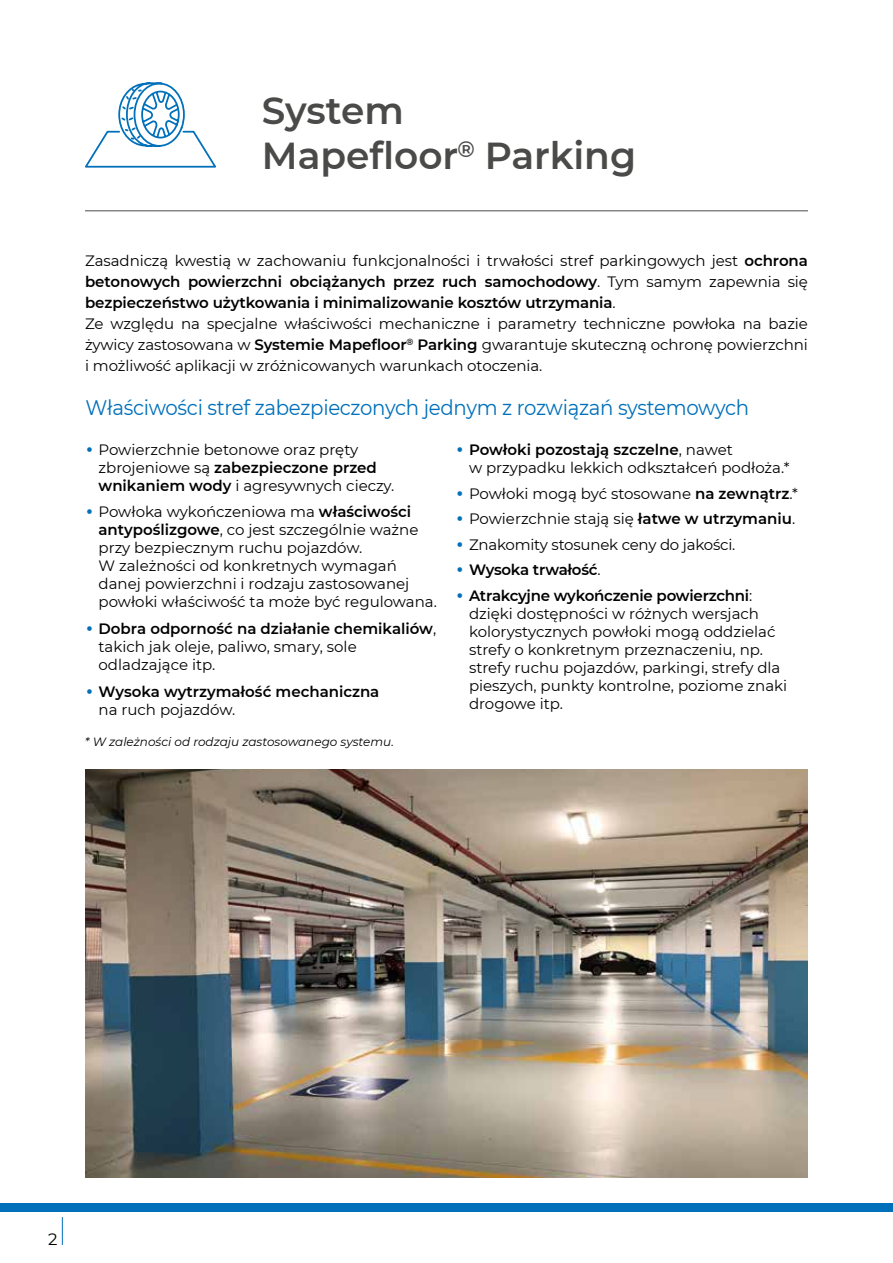
<style>
.page{position:relative;width:893px;height:1263px;background:#fff}
.page>*{position:absolute;margin:0;border:0;box-sizing:border-box;transform-origin:0 0}
.t1{font:600 37.5px/45px "Montserrat";color:#4a4a49}
.t2{font:21px "Montserrat";letter-spacing:-.015em;color:#0070ba;scale:.94 1}
.t3{font:16.5px "Montserrat";color:#000}
.t4{font:15px/18px "Montserrat";letter-spacing:-.005em;color:#000}
.t5{font:600 15px/18px "Montserrat";color:#000}
.t6{font:italic 12px "Montserrat";color:#000}
.s1{font-weight:600}
.s2{font-size:30px;color:#0070ba}
.s3{font-weight:400;font-size:30px;color:#0070ba}
.s4{font-weight:400}
</style>
<div class="page">
<div style="left:0;top:1204px;width:893px;height:8px;background:#0070ba"></div>
<svg style="left:62px;top:1217px;width:1px;height:28px"></svg>
<hr style="left:85px;top:210px;width:723px;height:1px;background:#4a4a49">
<img style="left:86px;top:770px;width:721px;height:408px">
<svg style="left:85px;top:82px;width:131px;height:86px"></svg>
<h1 class="t1" style="left:262px;top:87px;width:376px">System<br>Mapefloor<sup>®</sup> Parking</h1>
<p class="t4" style="left:85px;top:250px;width:724px;line-height:21px">Zasadniczą kwestią w zachowaniu funkcjonalności i trwałości stref parkingowych jest <span class="s1">ochrona betonowych powierzchni obciążanych przez ruch samochodowy</span>. Tym samym zapewnia się <span class="s1">bezpieczeństwo użytkowania i minimalizowanie kosztów utrzymania</span>.<br>Ze względu na specjalne właściwości mechaniczne i parametry techniczne powłoka na bazie żywicy zastosowana w <span class="s1">Systemie Mapefloor</span><sup>®</sup> <span class="s1">Parking</span> gwarantuje skuteczną ochronę powierzchni i możliwość aplikacji w zróżnicowanych warunkach otoczenia.</p>
<h2 class="t2" style="left:86px;top:393px;width:707px">Właściwości stref zabezpieczonych jednym z rozwiązań systemowych</h2>
<p class="t4" style="left:99px;top:440px;width:297px;text-indent:-14px"><span class="s2">•</span> Powierzchnie betonowe oraz pręty zbrojeniowe są <span class="s1">zabezpieczone przed wnikaniem wody</span> i agresywnych cieczy.</p>
<p class="t4" style="left:99px;top:502px;width:340px;text-indent:-14px"><span class="s2">•</span> Powłoka wykończeniowa ma <span class="s1">właściwości antypoślizgowe</span>, co jest szczególnie ważne przy bezpiecznym ruchu pojazdów.<br>W zależności od konkretnych wymagań danej powierzchni i rodzaju zastosowanej powłoki właściwość ta może być regulowana.</p>
<p class="t4" style="left:99px;top:619px;width:339px;text-indent:-14px"><span class="s2">•</span> <span class="s1">Dobra odporność na działanie chemikaliów</span>, takich jak oleje, paliwo, smary, sole odladzające itp.</p>
<p class="t5" style="left:99px;top:682px;width:282px;text-indent:-14px"><span class="s3">•</span> Wysoka wytrzymałość mechaniczna <span class="s4">na ruch pojazdów.</span></p>
<p class="t6" style="left:85px;top:734px;width:310px">* W zależności od rodzaju zastosowanego systemu.</p>
<p class="t4" style="left:469px;top:440px;width:322px;text-indent:-14px"><span class="s2">•</span> <span class="s1">Powłoki pozostają szczelne</span>, nawet<br>w przypadku lekkich odkształceń podłoża.*</p>
<p class="t4" style="left:455px;top:484px;width:344px"><span class="s2">•</span> Powłoki mogą być stosowane <span class="s1">na zewnątrz</span>.*</p>
<p class="t4" style="left:455px;top:509px;width:341px"><span class="s2">•</span> Powierzchnie stają się <span class="s1">łatwe w utrzymaniu</span>.</p>
<p class="t4" style="left:455px;top:535px;width:281px"><span class="s2">•</span> Znakomity stosunek ceny do jakości.</p>
<p class="t5" style="left:455px;top:560px;width:147px"><span class="s3">•</span> Wysoka trwałość<span class="s4">.</span></p>
<p class="t4" style="left:469px;top:586px;width:320px;text-indent:-14px"><span class="s2">•</span> <span class="s1">Atrakcyjne wykończenie powierzchni</span>: dzięki dostępności w różnych wersjach kolorystycznych powłoki mogą oddzielać strefy o konkretnym przeznaczeniu, np. strefy ruchu pojazdów, parkingi, strefy dla pieszych, punkty kontrolne, poziome znaki drogowe itp.</p>
<p class="t3" style="left:48px;top:1228px;width:11px">2</p>
</div>
